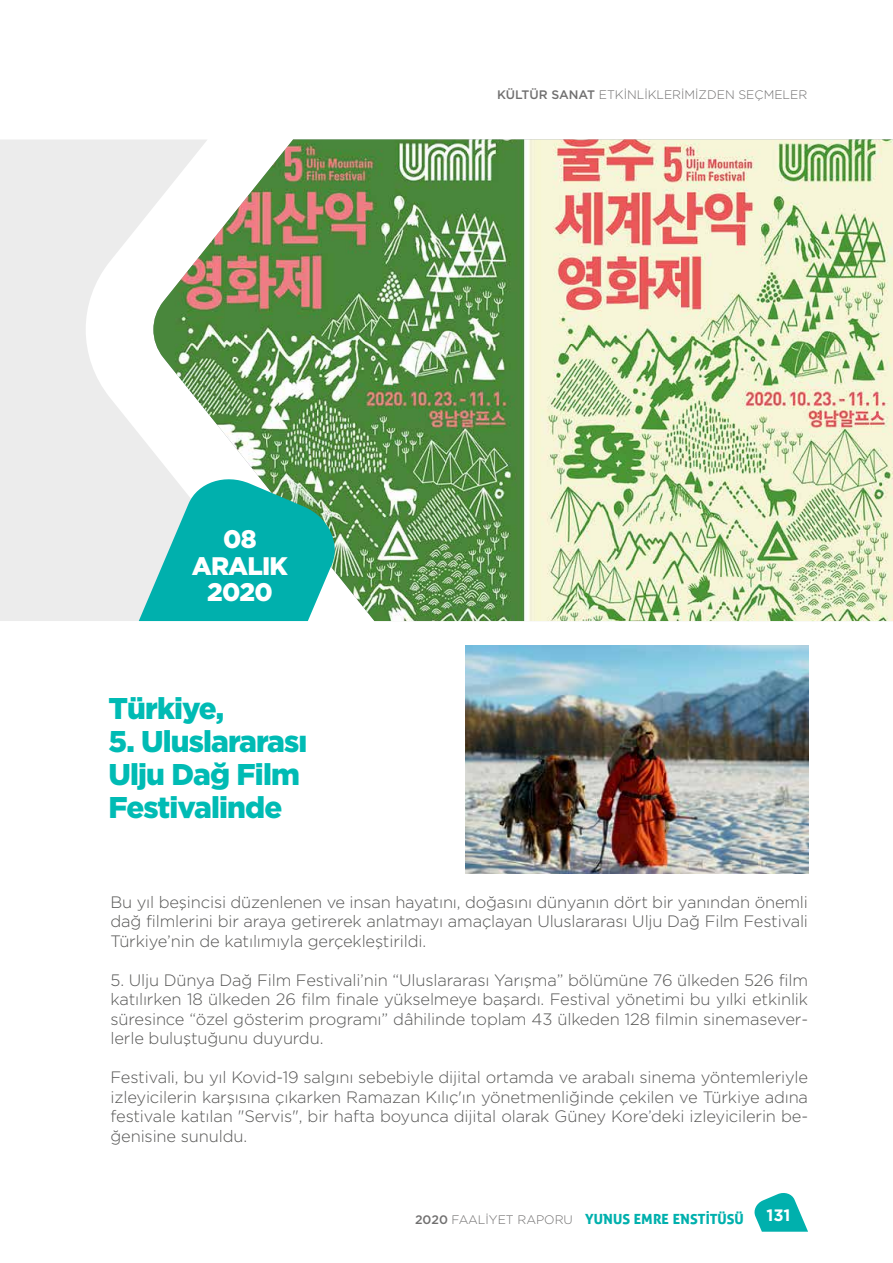
<style>
.page{position:relative;width:893px;height:1263px;background:#fff}
.page>*{position:absolute;margin:0;border:0;box-sizing:border-box;transform-origin:0 0}
.t1{font:900 30px/33px "Gotham";letter-spacing:-.03em;color:#00bbb4}
.t2{font:900 25.35px/26.4px "Gotham";letter-spacing:-.03em;color:#fff;text-align:center}
.t3{font:300 16.5px/19.5px "Gotham";letter-spacing:-.01em;color:#575756;text-align:justify}
.t4{font:700 16.5px "Gotham";color:#fff}
.t5{font:14.1px "Yunus Emre Bold";color:#00b0ad}
.t6{font:300 12.3px "Gotham";color:#706f6f}
.s1{font-weight:500}
.s2{font-family:"Gotham";font-weight:500;font-size:12.3px;color:#706f6f}
.s3{font-family:"Gotham";font-weight:300;font-size:12.3px;color:#706f6f}
</style>
<div class="page">
<svg style="left:754px;top:1193px;width:54px;height:39px"></svg>
<img style="left:466px;top:645px;width:342px;height:228px">
<svg style="left:0;top:140px;width:153px;height:481px;background:#eee"></svg>
<img style="left:153px;top:139px;width:740px;height:482px">
<svg style="left:139px;top:473px;width:202px;height:148px;background:#40bdb5"></svg>
<h2 class="t2" style="left:192px;top:526px;width:98px">08<br>ARALIK<br>2020</h2>
<h1 class="t1" style="left:109px;top:691px;width:117px">Türkiye,</h1>
<h1 class="t1" style="left:109px;top:724px;width:200px">5. Uluslararası<br>Ulju Dağ Film<br>Festivalinde</h1>
<p class="t6" style="left:497px;top:87px;width:312px"><span class="s1">KÜLTÜR SANAT</span> ETKİNLİKLERİMİZDEN SEÇMELER</p>
<p class="t3" style="left:111px;top:892px;width:699px">Bu yıl beşincisi düzenlenen ve insan hayatını, doğasını dünyanın dört bir yanından önemli dağ filmlerini bir araya getirerek anlatmayı amaçlayan Uluslararası Ulju Dağ Film Festivali Türkiye’nin de katılımıyla gerçekleştirildi.</p>
<p class="t3" style="left:111px;top:970px;width:699px">5. Ulju Dünya Dağ Film Festivali’nin “Uluslararası Yarışma” bölümüne 76 ülkeden 526 film katılırken 18 ülkeden 26 film finale yükselmeye başardı. Festival yönetimi bu yılki etkinlik süresince “özel gösterim programı” dâhilinde toplam 43 ülkeden 128 filmin sinemasever&shy;lerle buluştuğunu duyurdu.</p>
<p class="t3" style="left:111px;top:1067px;width:699px">Festivali, bu yıl Kovid-19 salgını sebebiyle dijital ortamda ve arabalı sinema yöntemleriyle izleyicilerin karşısına çıkarken Ramazan Kılıç'ın yönetmenliğinde çekilen ve Türkiye adına festivale katılan "Servis", bir hafta boyunca dijital olarak Güney Kore’deki izleyicilerin be&shy;ğenisine sunuldu.</p>
<p class="t5" style="left:415px;top:1211px;width:330px"><span class="s2">2020</span> <span class="s3">FAALİYET RAPORU</span> YUNUS EMRE ENSTİTÜSÜ</p>
<p class="t4" style="left:766px;top:1204px;width:26px">131</p>
</div>
